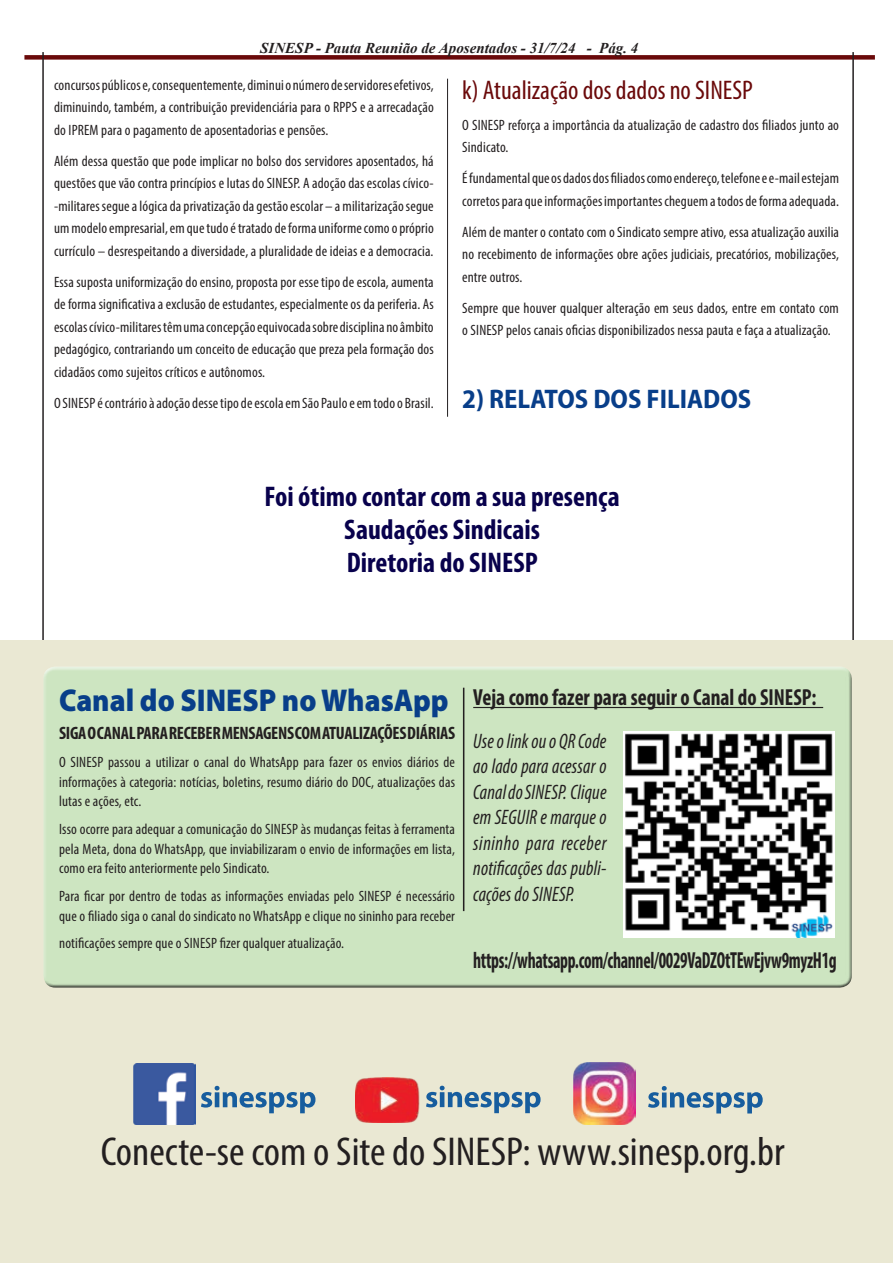
<style>
.page{position:relative;width:893px;height:1263px;background:#fff}
.page>*{position:absolute;margin:0;border:0;box-sizing:border-box;transform-origin:0 0}
.t1{font:condensed 40.5px "Myriad Pro";color:#231f20;scale:1.05 1}
.t2{font:900 31.65px "Myriad Pro";color:#083e89;scale:.92 1}
.t3{font:700 condensed 28.5px/33px "Myriad Pro";color:#08014c;text-align:center}
.t4{font:condensed 27px "Myriad Pro";color:#6a090a}
.t5{font:700 semi-condensed 27px "Myriad Pro";color:#083e89}
.t6{font:700 condensed 23.25px "Myriad Pro";letter-spacing:-.02em;color:#231f20;scale:.76 1}
.t7{font:700 condensed 23.25px "Myriad Pro";color:#231f20;scale:.92 1}
.t8{font:italic condensed 21px/25.5px "Myriad Pro";letter-spacing:.01em;color:#231f20;text-align:justify;scale:.92 1}
.t9{font:700 condensed 18px "Myriad Pro";letter-spacing:-.015em;color:#231f20}
.t10{font:condensed 15px/22.5px "Myriad Pro";letter-spacing:.01em;color:#231f20;text-align:justify}
.t11{font:italic 700 15px "Times New Roman";color:#231f20}
</style>
<div class="page">
<hr style="left:447px;top:79px;width:1px;height:338px;background:#231f20">
<div style="left:24px;top:55px;width:851px;height:5px;background:#6a090a"></div>
<hr style="left:42px;top:52px;width:2px;height:1211px;background:#231f20">
<hr style="left:852px;top:52px;width:2px;height:1211px;background:#231f20">
<div style="left:0;top:640px;width:893px;height:623px;background:#eae8d3"></div>
<div style="left:41px;top:669px;width:811px;height:320px;background:#cde5c1"></div>
<hr style="left:473px;top:707px;width:350px;height:1px;background:#231f20">
<hr style="left:463px;top:688px;width:1px;height:223px;background:#231f20">
<svg style="left:201px;top:1086px;width:114px;height:27px"></svg>
<svg style="left:426px;top:1086px;width:115px;height:27px"></svg>
<svg style="left:648px;top:1086px;width:115px;height:27px"></svg>
<img style="left:133px;top:1063px;width:62px;height:62px">
<img style="left:573px;top:1062px;width:63px;height:62px">
<img style="left:355px;top:1077px;width:65px;height:45px">
<img style="left:623px;top:731px;width:212px;height:206px">
<p class="t11" style="left:260px;top:37px;width:380px">SINESP - Pauta Reunião de Aposentados - 31/7/24 - Pág. 4</p>
<p class="t10" style="left:54px;top:74px;width:381px">concursos públicos e, consequentemente, diminui o número de servidores efetivos, diminuindo, também, a contribuição previdenciária para o RPPS e a arrecadação do IPREM para o pagamento de aposentadorias e pensões.</p>
<p class="t10" style="left:54px;top:150px;width:381px">Além dessa questão que pode implicar no bolso dos servidores aposentados, há questões que vão contra princípios e lutas do SINESP. A adoção das escolas cívico--militares segue a lógica da privatização da gestão escolar – a militarização segue um modelo empresarial, em que tudo é tratado de forma uniforme como o próprio currículo – desrespeitando a diversidade, a pluralidade de ideias e a democracia.</p>
<p class="t10" style="left:54px;top:271px;width:381px">Essa suposta uniformização do ensino, proposta por esse tipo de escola, aumenta de forma significativa a exclusão de estudantes, especialmente os da periferia. As escolas cívico-militares têm uma concepção equivocada sobre disciplina no âmbito pedagógico, contrariando um conceito de educação que preza pela formação dos cidadãos como sujeitos críticos e autônomos.</p>
<p class="t10" style="left:54px;top:392px;width:381px">O SINESP é contrário à adoção desse tipo de escola em São Paulo e em todo o Brasil.</p>
<h3 class="t4" style="left:462px;top:74px;width:292px">k) Atualização dos dados no SINESP</h3>
<p class="t10" style="left:462px;top:114px;width:378px">O SINESP reforça a importância da atualização de cadastro dos filiados junto ao<br>Sindicato.</p>
<p class="t10" style="left:462px;top:167px;width:378px">É fundamental que os dados dos filiados como endereço, telefone e e-mail estejam corretos para que informações importantes cheguem a todos de forma adequada.</p>
<p class="t10" style="left:462px;top:221px;width:378px">Além de manter o contato com o Sindicato sempre ativo, essa atualização auxilia no recebimento de informações obre ações judiciais, precatórios, mobilizações, entre outros.</p>
<p class="t10" style="left:462px;top:297px;width:378px">Sempre que houver qualquer alteração em seus dados, entre em contato com o SINESP pelos canais oficias disponibilizados nessa pauta e faça a atualização.</p>
<h3 class="t5" style="left:462px;top:384px;width:291px">2) RELATOS DOS FILIADOS</h3>
<h3 class="t3" style="left:265px;top:480px;width:357px">Foi ótimo contar com a sua presença<br>Saudações Sindicais<br>Diretoria do SINESP</h3>
<h2 class="t2" style="left:59px;top:680px;width:425px">Canal do SINESP no WhasApp</h2>
<p class="t9" style="left:59px;top:722px;width:398px">SIGA O CANAL PARA RECEBER MENSAGENS COM ATUALIZAÇÕES DIÁRIAS</p>
<p class="t10" style="left:59px;top:752px;width:397px;line-height:19.5px">O SINESP passou a utilizar o canal do WhatsApp para fazer os envios diários de informações à categoria: notícias, boletins, resumo diário do DOC, atualizações das lutas e ações, etc.</p>
<p class="t10" style="left:59px;top:819px;width:397px;line-height:19.5px">Isso ocorre para adequar a comunicação do SINESP às mudanças feitas à ferramenta pela Meta, dona do WhatsApp, que inviabilizaram o envio de informações em lista, como era feito anteriormente pelo Sindicato.</p>
<p class="t10" style="left:59px;top:886px;width:397px;line-height:19.5px">Para ficar por dentro de todas as informações enviadas pelo SINESP é necessário que o filiado siga o canal do sindicato no WhatsApp e clique no sininho para receber</p>
<p class="t10" style="left:59px;top:931px;width:286px">notificações sempre que o SINESP fizer qualquer atualização.</p>
<h3 class="t7" style="left:473px;top:683px;width:374px">Veja como fazer para seguir o Canal do SINESP:</h3>
<h3 class="t8" style="left:473px;top:728px;width:146px">Use o link ou o QR Code ao lado para acessar o Canal do SINESP. Clique em SEGUIR e marque o sininho para receber notificações das publi&shy;cações do SINESP.</h3>
<h3 class="t6" style="left:473px;top:946px;width:480px">https://whatsapp.com/channel/0029VaDZOtTEwEjvw9myzH1g</h3>
<h1 class="t1" style="left:101px;top:1127px;width:653px">Conecte-se com o Site do SINESP: www.sinesp.org.br</h1>
</div>
